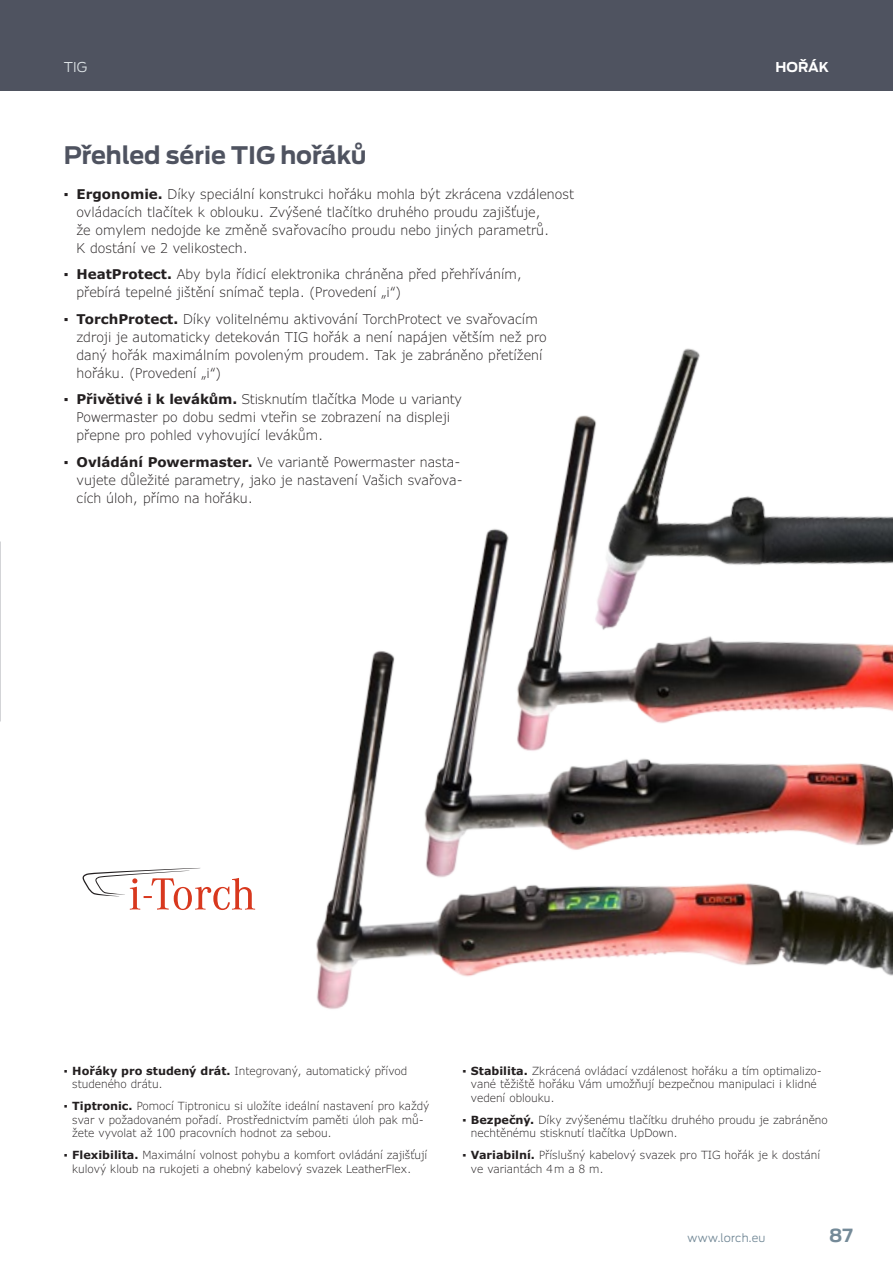
<style>
.page{position:relative;width:893px;height:1263px;background:#fff}
.page>*{position:absolute;margin:0;border:0;box-sizing:border-box;transform-origin:0 0}
.t1{font:700 24px "Antenna";color:#4f5360}
.t2{font:700 18px "Antenna";color:#748a98}
.t3{font:300 13.5px/18px "Verdana Pro";color:#231f20}
.t4{font:700 13.5px "Antenna";color:#fff}
.t5{font:300 13.5px "Antenna";color:#dde3e6}
.t6{font:300 11.25px/13.5px "Verdana Pro";color:#231f20}
.t7{font:300 11.25px "Antenna";letter-spacing:.015em;color:#748a98}
.s1{font-weight:700}
</style>
<div class="page">
<svg style="left:82px;top:868px;width:158px;height:42px"></svg>
<div style="left:0;top:0;width:893px;height:90px;background:#4f5360"></div>
<img style="left:240px;top:652px;width:653px;height:357px">
<img style="left:376px;top:530px;width:517px;height:409px">
<img style="left:490px;top:348px;width:403px;height:330px">
<p class="t5" style="left:64px;top:58px;width:25px">TIG</p>
<p class="t4" style="left:776px;top:57px;width:55px">HOŘÁK</p>
<h1 class="t1" style="left:64px;top:137px;width:304px">Přehled série TIG hořáků</h1>
<p class="t3" style="left:77px;top:185px;width:499px;text-indent:-13px">▪ <span class="s1">Ergonomie.</span> Díky speciální konstrukci hořáku mohla být zkrácena vzdálenost ovládacích tlačítek k oblouku. Zvýšené tlačítko druhého proudu zajišťuje,<br>že omylem nedojde ke změně svařovacího proudu nebo jiných parametrů.<br>K dostání ve 2 velikostech.</p>
<p class="t3" style="left:77px;top:265px;width:447px;text-indent:-13px">▪ <span class="s1">HeatProtect.</span> Aby byla řídicí elektronika chráněna před přehříváním, přebírá tepelné jištění snímač tepla. (Provedení „i“)</p>
<p class="t3" style="left:77px;top:310px;width:472px;text-indent:-13px">▪ <span class="s1">TorchProtect.</span> Díky volitelnému aktivování TorchProtect ve svařovacím zdroji je automaticky detekován TIG hořák a není napájen větším než pro daný hořák maximálním povoleným proudem. Tak je zabráněno přetížení hořáku. (Provedení „i“)</p>
<p class="t3" style="left:77px;top:390px;width:387px;text-indent:-13px">▪ <span class="s1">Přivětivé i k levákům.</span> Stisknutím tlačítka Mode u varianty<br>Powermaster po dobu sedmi vteřin se zobrazení na displeji přepne pro pohled vyhovující levákům.</p>
<p class="t3" style="left:77px;top:453px;width:388px;text-indent:-13px">▪ <span class="s1">Ovládání Powermaster.</span> Ve variantě Powermaster nasta&shy;vujete důležité parametry, jako je nastavení Vašich svařova&shy;cích úloh, přímo na hořáku.</p>
<p class="t6" style="left:72px;top:1064px;width:336px;text-indent:-9px">▪ <span class="s1">Hořáky pro studený drát.</span> Integrovaný, automatický přívod studeného drátu.</p>
<p class="t6" style="left:72px;top:1099px;width:359px;text-indent:-9px">▪ <span class="s1">Tiptronic.</span> Pomocí Tiptronicu si uložíte ideální nastavení pro každý svar v požadovaném pořadí. Prostřednictvím paměti úloh pak mů&shy;žete vyvolat až 100 pracovních hodnot za sebou.</p>
<p class="t6" style="left:72px;top:1148px;width:357px;text-indent:-9px">▪ <span class="s1">Flexibilita.</span> Maximální volnost pohybu a komfort ovládání zajišťují kulový kloub na rukojeti a ohebný kabelový svazek LeatherFlex.</p>
<p class="t6" style="left:471px;top:1064px;width:352px;text-indent:-9px">▪ <span class="s1">Stabilita.</span> Zkrácená ovládací vzdálenost hořáku a tím optimalizo&shy;vané těžiště hořáku Vám umožňují bezpečnou manipulaci i klidné vedení oblouku.</p>
<p class="t6" style="left:471px;top:1113px;width:358px;text-indent:-9px">▪ <span class="s1">Bezpečný.</span> Díky zvýšenému tlačítku druhého proudu je zabráněno nechtěnému stisknutí tlačítka UpDown.</p>
<p class="t6" style="left:471px;top:1148px;width:351px;text-indent:-9px">▪ <span class="s1">Variabilní.</span> Příslušný kabelový svazek pro TIG hořák je k dostání ve variantách 4m a 8 m.</p>
<p class="t7" style="left:687px;top:1230px;width:80px">www.lorch.eu</p>
<h2 class="t2" style="left:829px;top:1222px;width:25px">87</h2>
</div>
